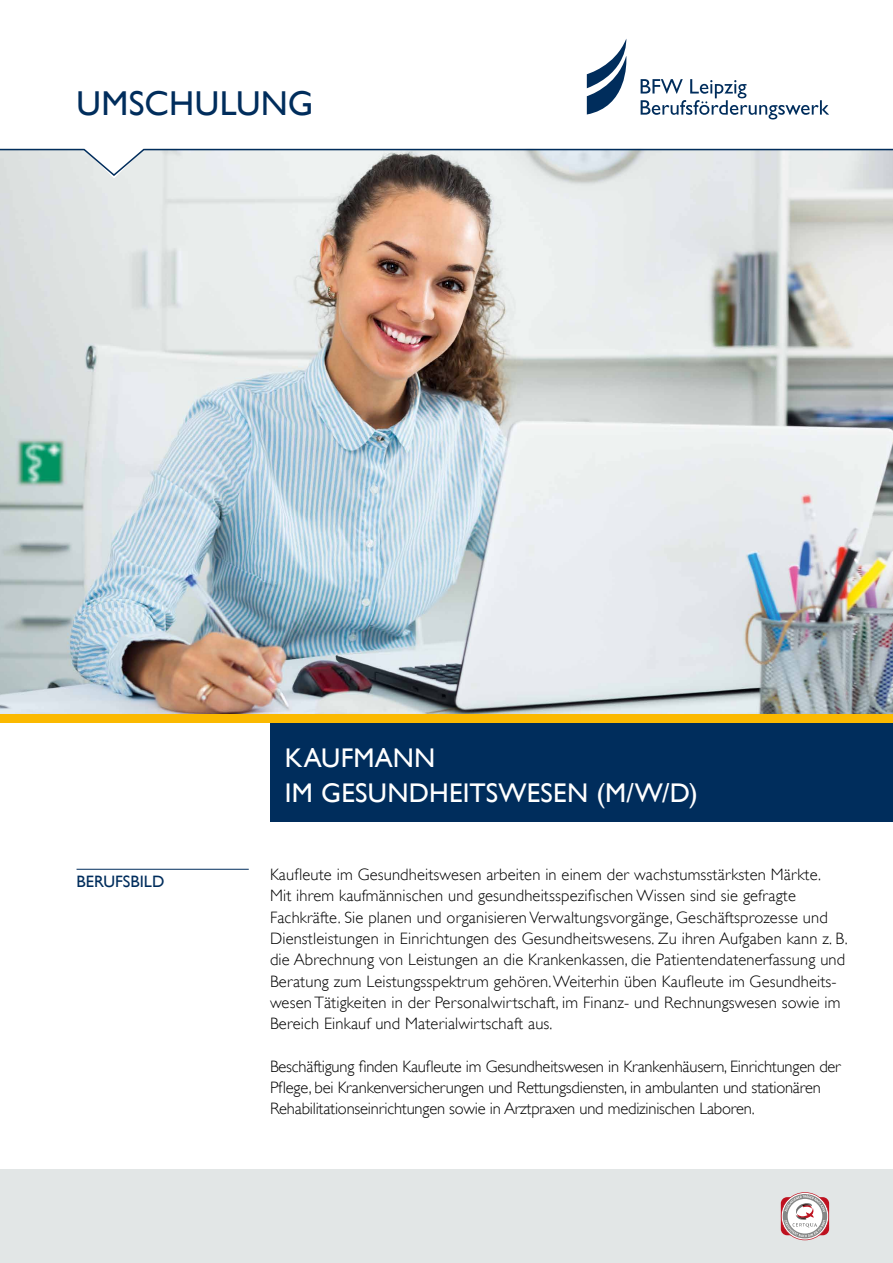
<style>
.page{position:relative;width:893px;height:1263px;background:#fff}
.page>*{position:absolute;margin:0;border:0;box-sizing:border-box;transform-origin:0 0}
.t1{font:34.5px "Gill Sans Alt One WGL";letter-spacing:.01em;color:#002d5c}
.Titel_BB{font:27px/35.4px "Gill Sans Alt One WGL";letter-spacing:.01em;color:#fff}
.Fließtext{font:16.5px/21.3px "Gill Sans Alt One WGL Light";letter-spacing:.01em;color:#000}
.Fließtext-2{font:16.5px/21.3px "Gill Sans Alt One WGL Light";letter-spacing:-.01em;color:#000}
.Überschrift_Text{font:16.5px "Gill Sans Alt One WGL";color:#002d5c}
</style>
<div class="page">
<div style="left:0;top:1169px;width:893px;height:94px;background:#e2e6e6"></div>
<svg style="left:587px;top:39px;width:40px;height:75px"></svg>
<svg style="left:641px;top:79px;width:188px;height:40px"></svg>
<img style="left:0;top:177px;width:893px;height:537px">
<div style="left:270px;top:722px;width:623px;height:99px;background:#002d5c"></div>
<div style="left:0;top:714px;width:893px;height:8px;background:#fbb900"></div>
<svg style="left:0;top:148px;width:893px;height:29px"></svg>
<svg style="left:781px;top:1192px;width:48px;height:48px"></svg>
<hr style="left:77px;top:869px;width:172px;height:1px;background:#002d5c">
<h1 class="t1" style="left:77px;top:79px;width:238px">UMSCHULUNG</h1>
<p class="Überschrift_Text" style="left:77px;top:870px;width:89px">BERUFSBILD</p>
<p class="Titel_BB" style="left:285px;top:740px;width:414px">KAUFMANN<br>IM GESUNDHEITSWESEN (M/W/D)</p>
<p class="Fließtext" style="left:270px;top:864px;width:553px">Kaufleute im Gesundheitswesen arbeiten in einem der wachstumsstärksten Märkte.</p>
<p class="Fließtext" style="left:270px;top:885px;width:579px">Mit ihrem kaufmännischen und gesundheitsspezifischen Wissen sind sie gefragte Fachkräfte. Sie planen und organisieren Verwaltungsvorgänge, Geschäftsprozesse und Dienstleistungen in Einrichtungen des Gesundheitswesens. Zu ihren Aufgaben kann z. B. die Abrechnung von Leistungen an die Krankenkassen, die Patientendatenerfassung und Beratung zum Leistungsspektrum gehören. Weiterhin üben Kaufleute im Gesundheits&shy;wesen Tätigkeiten in der Personalwirtschaft, im Finanz- und Rechnungswesen sowie im Bereich Einkauf und Materialwirtschaft aus.</p>
<p class="Fließtext-2" style="left:270px;top:1055px;width:572px">Beschäftigung finden Kaufleute im Gesundheitswesen in Krankenhäusern, Einrichtungen der<br>Pflege, bei Krankenversicherungen und Rettungsdiensten, in ambulanten und stationären<br>Rehabilitationseinrichtungen sowie in Arztpraxen und medizinischen Laboren.</p>
</div>
